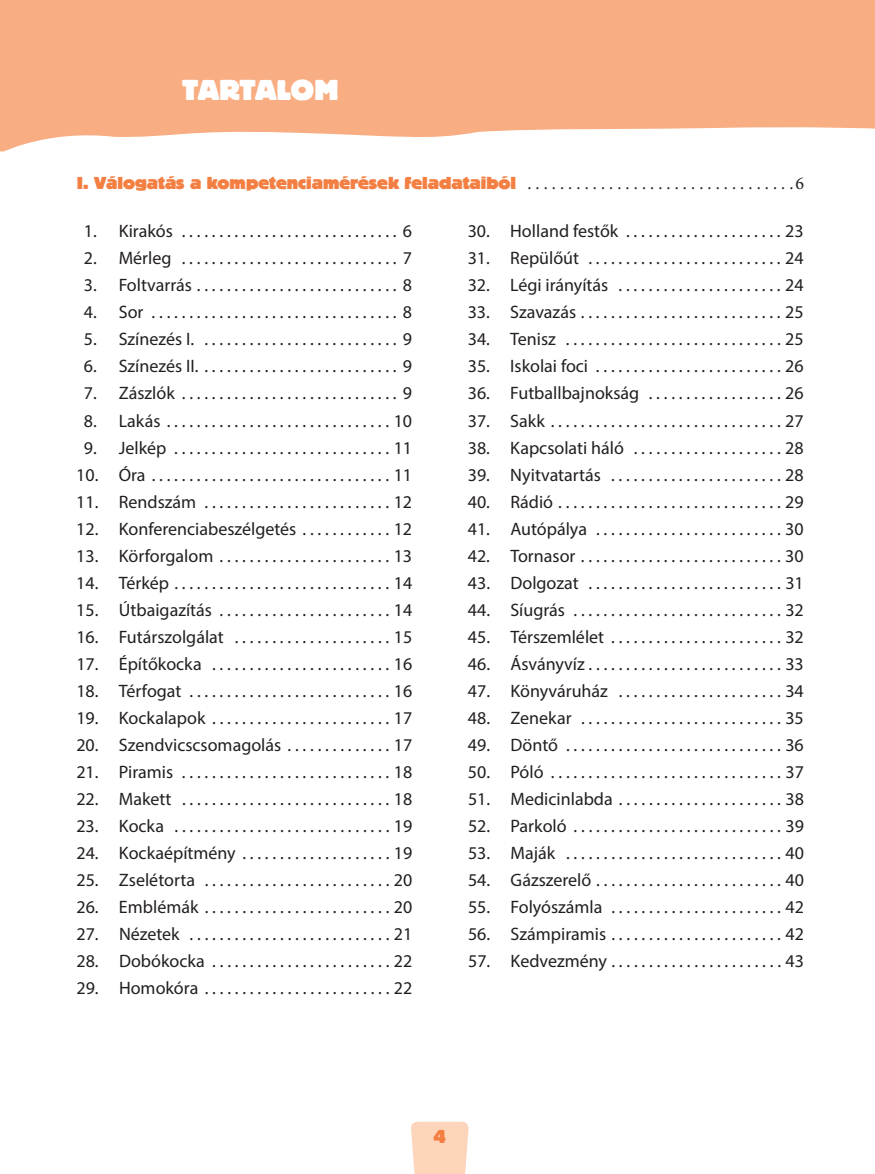
<style>
.page{position:relative;width:875px;height:1174px;background:#fff}
.page>*{position:absolute;margin:0;border:0;box-sizing:border-box;transform-origin:0 0}
.t1{font:30px "Block T Hea H Heavy";color:#fff}
.t2{font:19.5px "Block T Hea H Heavy";color:#f47f42}
.t3{font:18px "Myriad Pro";color:#231f20}
.t4{font:18px "Block T Hea H Heavy";color:#f47f42}
.s1{font-family:"Minion Pro";color:#231f20}
</style>
<div class="page">
<svg style="left:411px;top:1121px;width:58px;height:52px;background:#fdd8c0"></svg>
<svg style="left:0;top:0;width:875px;height:151px;background:#f9b791"></svg>
<svg style="left:0;top:0;width:5px;height:3px"></svg>
<h1 class="t1" style="left:183px;top:73px;width:158px">TARTALOM</h1>
<p class="t4" style="left:77px;top:173px;width:729px">I. Válogatás a kompetenciamérések feladataiból <span class="s1">. . . . . . . . . . . . . . . . . . . . . . . . . . . . . . . . .6</span></p>
<p class="t3" style="left:84px;top:220px;width:330px">1. Kirakós ............................. 6</p>
<p class="t3" style="left:84px;top:247px;width:330px">2. Mérleg ............................. 7</p>
<p class="t3" style="left:84px;top:274px;width:330px">3. Foltvarrás ........................... 8</p>
<p class="t3" style="left:84px;top:301px;width:330px">4. Sor ................................. 8</p>
<p class="t3" style="left:84px;top:328px;width:330px">5. Színezés I. .......................... 9</p>
<p class="t3" style="left:84px;top:355px;width:330px">6. Színezés II. . . . . . . . . . . . . . . . . . . . . . . . . . . 9</p>
<p class="t3" style="left:84px;top:382px;width:330px">7. Zászlók . . . . . . . . . . . . . . . . . . . . . . . . . . . . . 9</p>
<p class="t3" style="left:84px;top:409px;width:330px">8. Lakás ..............................10</p>
<p class="t3" style="left:84px;top:436px;width:330px">9. Jelkép .............................11</p>
<p class="t3" style="left:76px;top:463px;width:337px">10. Óra . . . . . . . . . . . . . . . . . . . . . . . . . . . . . . . . 11</p>
<p class="t3" style="left:76px;top:490px;width:337px">11. Rendszám .........................12</p>
<p class="t3" style="left:76px;top:517px;width:337px">12. Konferenciabeszélgetés . . . . . . . . . . . . 12</p>
<p class="t3" style="left:76px;top:544px;width:337px">13. Körforgalom .......................13</p>
<p class="t3" style="left:76px;top:571px;width:337px">14. Térkép .............................14</p>
<p class="t3" style="left:76px;top:598px;width:337px">15. Útbaigazítás .......................14</p>
<p class="t3" style="left:76px;top:625px;width:337px">16. Futárszolgálat .....................15</p>
<p class="t3" style="left:76px;top:652px;width:337px">17. Építőkocka ........................16</p>
<p class="t3" style="left:76px;top:679px;width:337px">18. Térfogat ...........................16</p>
<p class="t3" style="left:76px;top:706px;width:337px">19. Kockalapok ........................17</p>
<p class="t3" style="left:76px;top:733px;width:337px">20. Szendvicscsomagolás . . . . . . . . . . . . . . 17</p>
<p class="t3" style="left:76px;top:760px;width:337px">21. Piramis ............................18</p>
<p class="t3" style="left:76px;top:787px;width:337px">22. Makett ............................18</p>
<p class="t3" style="left:76px;top:814px;width:337px">23. Kocka .............................19</p>
<p class="t3" style="left:76px;top:841px;width:337px">24. Kockaépítmény ....................19</p>
<p class="t3" style="left:76px;top:868px;width:337px">25. Zselétorta .........................20</p>
<p class="t3" style="left:76px;top:895px;width:337px">26. Emblémák .........................20</p>
<p class="t3" style="left:76px;top:922px;width:337px">27. Nézetek ...........................21</p>
<p class="t3" style="left:76px;top:949px;width:337px">28. Dobókocka ........................22</p>
<p class="t3" style="left:77px;top:976px;width:337px">29. Homokóra .........................22</p>
<p class="t3" style="left:468px;top:220px;width:337px">30. Holland festők .....................23</p>
<p class="t3" style="left:468px;top:247px;width:337px">31. Repülőút ..........................24</p>
<p class="t3" style="left:468px;top:274px;width:337px">32. Légi irányítás ......................24</p>
<p class="t3" style="left:468px;top:301px;width:337px">33. Szavazás . . . . . . . . . . . . . . . . . . . . . . . . . . . 25</p>
<p class="t3" style="left:468px;top:328px;width:337px">34. Tenisz .............................25</p>
<p class="t3" style="left:468px;top:355px;width:337px">35. Iskolai foci .........................26</p>
<p class="t3" style="left:468px;top:382px;width:337px">36. Futballbajnokság .................. 26</p>
<p class="t3" style="left:468px;top:409px;width:337px">37. Sakk ...............................27</p>
<p class="t3" style="left:468px;top:436px;width:337px">38. Kapcsolati háló ....................28</p>
<p class="t3" style="left:468px;top:463px;width:337px">39. Nyitvatartás .......................28</p>
<p class="t3" style="left:468px;top:490px;width:337px">40. Rádió ..............................29</p>
<p class="t3" style="left:468px;top:517px;width:337px">41. Autópálya .........................30</p>
<p class="t3" style="left:468px;top:544px;width:337px">42. Tornasor ...........................30</p>
<p class="t3" style="left:468px;top:571px;width:337px">43. Dolgozat ..........................31</p>
<p class="t3" style="left:468px;top:598px;width:337px">44. Síugrás ............................32</p>
<p class="t3" style="left:468px;top:625px;width:337px">45. Térszemlélet .......................32</p>
<p class="t3" style="left:468px;top:652px;width:337px">46. Ásványvíz ..........................33</p>
<p class="t3" style="left:468px;top:679px;width:337px">47. Könyváruház ......................34</p>
<p class="t3" style="left:468px;top:706px;width:337px">48. Zenekar ...........................35</p>
<p class="t3" style="left:468px;top:733px;width:337px">49. Döntő .............................36</p>
<p class="t3" style="left:468px;top:760px;width:337px">50. Póló ...............................37</p>
<p class="t3" style="left:468px;top:787px;width:337px">51. Medicinlabda ......................38</p>
<p class="t3" style="left:468px;top:814px;width:337px">52. Parkoló ............................39</p>
<p class="t3" style="left:468px;top:841px;width:337px">53. Maják .............................40</p>
<p class="t3" style="left:468px;top:868px;width:337px">54. Gázszerelő .........................40</p>
<p class="t3" style="left:468px;top:895px;width:337px">55. Folyószámla .......................42</p>
<p class="t3" style="left:468px;top:922px;width:337px">56. Számpiramis .......................42</p>
<p class="t3" style="left:468px;top:949px;width:337px">57. Kedvezmény .......................43</p>
<p class="t2" style="left:433px;top:1125px;width:14px">4</p>
</div>
